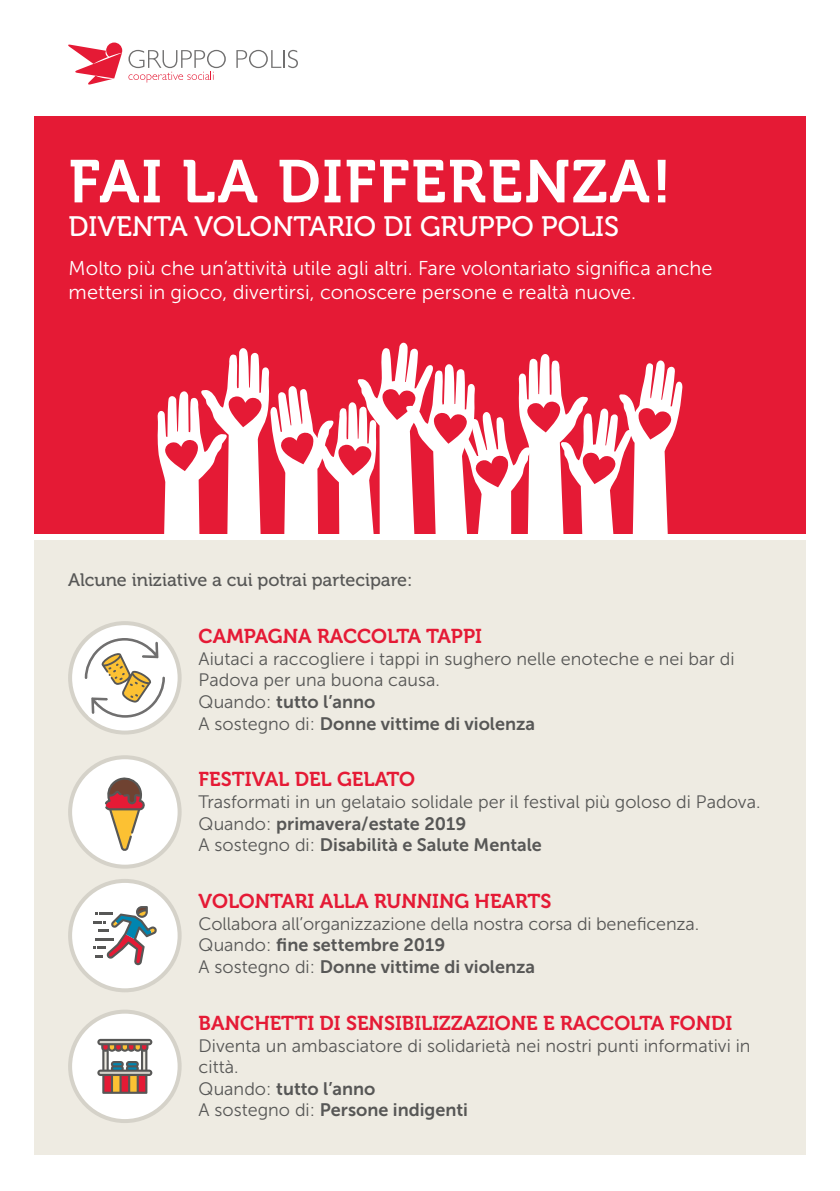
<style>
.page{position:relative;width:840px;height:1191px;background:#fff}
.page>*{position:absolute;margin:0;border:0;box-sizing:border-box;transform-origin:0 0}
.t1{font:60px "Museo 700";letter-spacing:.03em;color:#fff}
.t2{font:28px "Museo 500";color:#fff}
.t3{font:20px/24px "Museo Sans 300";color:#fff}
.t4{font:20px "Museo 700";color:#e51a35}
.t5{font:18px/21.6px "Museo Sans 300";color:#575756}
.t6{font:18px/21.6px "Museo Sans 700";color:#575756}
.t7{font:18px "Museo 500";color:#575756}
.s1{font-family:"Museo Sans 300"}
</style>
<div class="page">
<div style="left:34px;top:540px;width:771px;height:614px;background:#eeebe2"></div>
<div style="left:34px;top:116px;width:771px;height:418px;background:#e51a35"></div>
<svg style="left:157px;top:342px;width:525px;height:192px"></svg>
<svg style="left:236px;top:50px;width:62px;height:18px"></svg>
<svg style="left:128px;top:50px;width:98px;height:33px"></svg>
<svg style="left:68px;top:43px;width:54px;height:42px"></svg>
<svg style="left:70px;top:757px;width:109px;height:109px"></svg>
<div style="left:68px;top:755px;width:113px;height:113px;border:4px solid #d5d2c9;border-radius:50%"></div>
<div style="left:70px;top:881px;width:109px;height:109px;background:#fff;border-radius:50%"></div>
<div style="left:68px;top:879px;width:113px;height:113px;border:4px solid #d5d2c9;border-radius:50%"></div>
<svg style="left:93px;top:906px;width:64px;height:59px"></svg>
<div style="left:70px;top:1011px;width:109px;height:110px;background:#fff;border-radius:50%"></div>
<div style="left:68px;top:1009px;width:113px;height:114px;border:4px solid #d5d2c9;border-radius:50%"></div>
<svg style="left:97px;top:1038px;width:55px;height:55px"></svg>
<svg style="left:70px;top:623px;width:109px;height:109px"></svg>
<div style="left:68px;top:621px;width:113px;height:113px;border:4px solid #d5d2c9;border-radius:50%"></div>
<svg style="left:80px;top:633px;width:89px;height:219px"></svg>
<h1 class="t1" style="left:69px;top:148px;width:604px">FAI LA DIFFERENZA!</h1>
<h2 class="t2" style="left:69px;top:211px;width:551px">DIVENTA VOLONTARIO DI GRUPPO POLIS</h2>
<p class="t3" style="left:69px;top:256px;width:645px">Molto più che un’attività utile agli altri. Fare volontariato significa anche mettersi in gioco, divertirsi, conoscere persone e realtà nuove.</p>
<p class="t7" style="left:68px;top:570px;width:346px">Alcune iniziative a cui potrai partecipare:</p>
<p class="t4" style="left:198px;top:625px;width:285px">CAMPAGNA RACCOLTA TAPPI</p>
<p class="t5" style="left:198px;top:648px;width:537px">Aiutaci a raccogliere i tappi in sughero nelle enoteche e nei bar di<br>Padova per una buona causa.</p>
<p class="t6" style="left:198px;top:691px;width:338px"><span class="s1">Quando:</span> tutto l’anno<br><span class="s1">A sostegno di:</span> Donne vittime di violenza</p>
<p class="t4" style="left:198px;top:768px;width:218px">FESTIVAL DEL GELATO</p>
<p class="t5" style="left:198px;top:791px;width:563px">Trasformati in un gelataio solidale per il festival più goloso di Padova.</p>
<p class="t6" style="left:198px;top:812px;width:344px"><span class="s1">Quando:</span> primavera/estate 2019<br><span class="s1">A sostegno di:</span> Disabilità e Salute Mentale</p>
<p class="t4" style="left:198px;top:890px;width:354px">VOLONTARI ALLA RUNNING HEARTS</p>
<p class="t5" style="left:198px;top:913px;width:501px">Collabora all’organizzazione della nostra corsa di beneficenza.</p>
<p class="t6" style="left:198px;top:934px;width:338px"><span class="s1">Quando:</span> fine settembre 2019<br><span class="s1">A sostegno di:</span> Donne vittime di violenza</p>
<p class="t4" style="left:198px;top:1012px;width:535px">BANCHETTI DI SENSIBILIZZAZIONE E RACCOLTA FONDI</p>
<p class="t5" style="left:198px;top:1034px;width:553px">Diventa un ambasciatore di solidarietà nei nostri punti informativi in città.</p>
<p class="t6" style="left:198px;top:1077px;width:271px"><span class="s1">Quando:</span> tutto l’anno<br><span class="s1">A sostegno di:</span> Persone indigenti</p>
</div>
